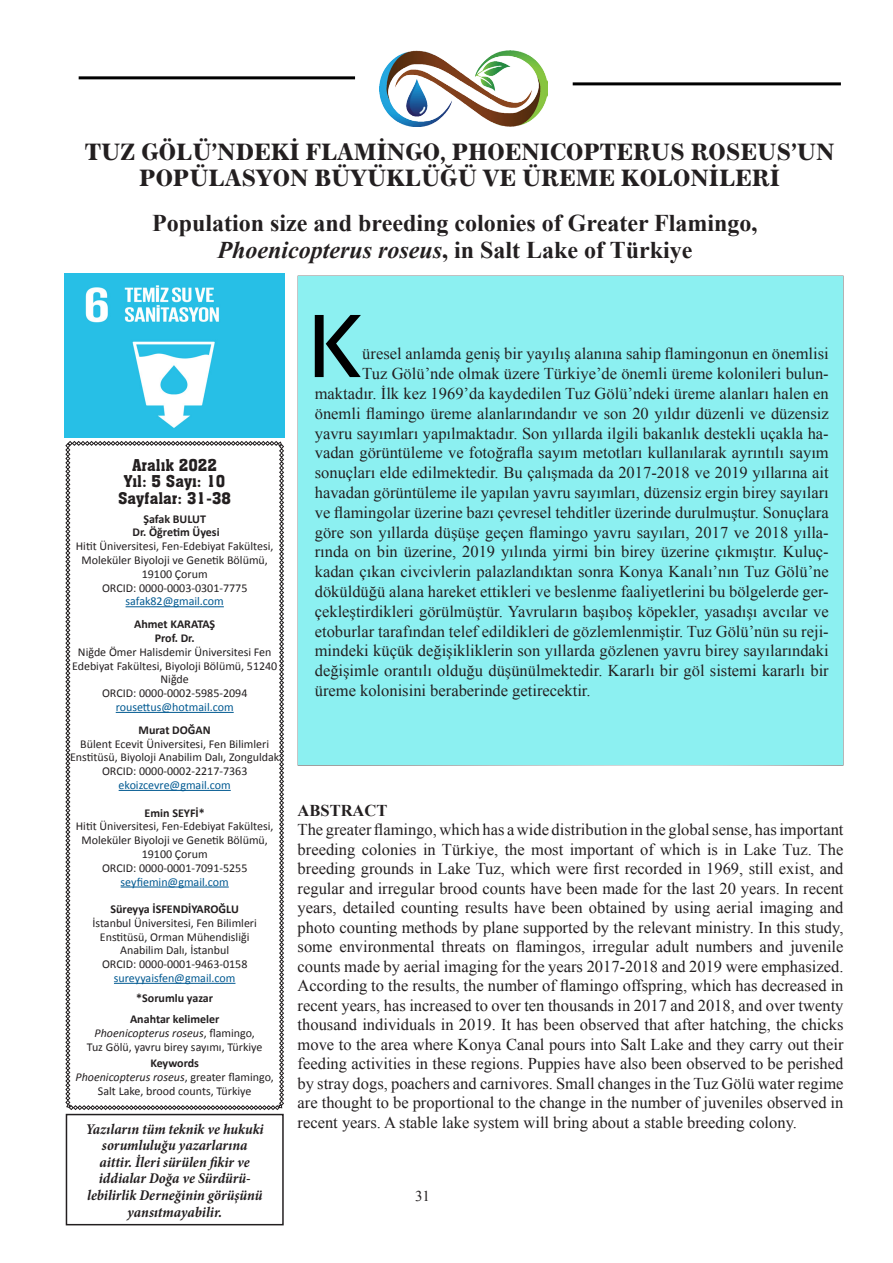
<style>
.page{position:relative;width:893px;height:1263px;background:#fff}
.page>*{position:absolute;margin:0;border:0;box-sizing:border-box;transform-origin:0 0}
.t1{font:700 84.9px "Bell Gothic BT";color:#000}
.t2{font:700 24px/27.6px "Times New Roman";color:#231f20;text-align:center}
.t3{font:700 23.25px/26.7px "Modern 880 BT";color:#231f20;text-align:center}
.t4{font:16.5px/19.5px "Times New Roman";color:#231f20;text-align:justify}
.t5{font:700 16.5px "Times New Roman";color:#231f20}
.t6{font:15.9px "Aachen BT";color:#231f20}
.t7{font:15.75px "Aachen BT";color:#231f20}
.t8{font:italic 700 condensed 15px/16.5px "Minion Pro";letter-spacing:-.005em;color:#231f20;text-align:center}
.t9{font:15px "Times New Roman";color:#231f20}
.t10{font:12px/13.8px "Calibri";color:#231f20;text-align:center}
.t11{font:700 12px "Calibri";color:#231f20}
.t12{font:12px "Calibri";color:#005991}
.s1{font-style:italic}
</style>
<div class="page">
<svg style="left:65px;top:441px;width:219px;height:669px"></svg>
<div style="left:66px;top:1114px;width:218px;height:111px;border:2px solid #231f20"></div>
<div style="left:298px;top:276px;width:545px;height:490px;background:#8cf0f1"></div>
<img style="left:380px;top:51px;width:168px;height:75px">
<hr style="left:79px;top:76px;width:276px;height:3px;background:#000">
<hr style="left:573px;top:82px;width:268px;height:3px;background:#000">
<img style="left:65px;top:273px;width:220px;height:165px">
<p class="t3" style="left:85px;top:137px;width:751px">TUZ GÖLÜ’NDEKİ FLAMİNGO, PHOENICOPTERUS ROSEUS’UN<br>POPÜLASYON BÜYÜKLÜĞÜ VE ÜREME KOLONİLERİ</p>
<p class="t2" style="left:152px;top:208px;width:607px">Population size and breeding colonies of Greater Flamingo,<br><span class="s1">Phoenicopterus roseus</span>, in Salt Lake of Türkiye</p>
<p class="t6" style="left:132px;top:455px;width:86px">Aralık 2022</p>
<p class="t6" style="left:124px;top:471px;width:103px">Yıl: 5 Sayı: 10</p>
<p class="t7" style="left:118px;top:488px;width:114px">Sayfalar: 31-38</p>
<p class="t11" style="left:143px;top:511px;width:64px">Şafak BULUT</p>
<p class="t11" style="left:132px;top:525px;width:89px">Dr. Öğretim Üyesi</p>
<p class="t10" style="left:76px;top:539px;width:199px">Hitit Üniversitesi, Fen-Edebiyat Fakültesi,<br>Moleküler Biyoloji ve Genetik Bölümü,<br>19100 Çorum</p>
<p class="t10" style="left:102px;top:580px;width:147px">ORCID: 0000-0003-0301-7775</p>
<p class="t12" style="left:126px;top:594px;width:100px">safak82@gmail.com</p>
<p class="t11" style="left:134px;top:617px;width:83px">Ahmet KARATAŞ</p>
<p class="t11" style="left:155px;top:631px;width:41px">Prof. Dr.</p>
<p class="t10" style="left:72px;top:644px;width:207px">Niğde Ömer Halisdemir Üniversitesi Fen<br>Edebiyat Fakültesi, Biyoloji Bölümü, 51240<br>Niğde</p>
<p class="t10" style="left:102px;top:686px;width:147px">ORCID: 0000-0002-5985-2094</p>
<p class="t12" style="left:116px;top:700px;width:119px">rousettus@hotmail.com</p>
<p class="t11" style="left:139px;top:722px;width:74px">Murat DOĞAN</p>
<p class="t10" style="left:70px;top:736px;width:211px">Bülent Ecevit Üniversitesi, Fen Bilimleri<br>Enstitüsü, Biyoloji Anabilim Dalı, Zonguldak</p>
<p class="t10" style="left:102px;top:764px;width:147px">ORCID: 0000-0002-2217-7363</p>
<p class="t12" style="left:119px;top:778px;width:114px">ekoizcevre@gmail.com</p>
<p class="t11" style="left:145px;top:805px;width:62px">Emin SEYFİ*</p>
<p class="t10" style="left:76px;top:819px;width:199px">Hitit Üniversitesi, Fen-Edebiyat Fakültesi,<br>Moleküler Biyoloji ve Genetik Bölümü,<br>19100 Çorum</p>
<p class="t10" style="left:102px;top:860px;width:147px">ORCID: 0000-0001-7091-5255</p>
<p class="t12" style="left:121px;top:874px;width:110px">seyfiemin@gmail.com</p>
<p class="t11" style="left:110px;top:901px;width:130px">Süreyya İSFENDİYAROĞLU</p>
<p class="t10" style="left:92px;top:915px;width:166px">İstanbul Üniversitesi, Fen Bilimleri<br>Enstitüsü, Orman Mühendisliği<br>Anabilim Dalı, İstanbul</p>
<p class="t10" style="left:102px;top:957px;width:147px">ORCID: 0000-0001-9463-0158</p>
<p class="t12" style="left:114px;top:970px;width:123px">sureyyaisfen@gmail.com</p>
<p class="t11" style="left:136px;top:991px;width:78px">*Sorumlu yazar</p>
<p class="t11" style="left:130px;top:1012px;width:91px">Anahtar kelimeler</p>
<p class="t10" style="left:87px;top:1026px;width:177px"><span class="s1">Phoenicopterus roseus</span>, flamingo,<br>Tuz Gölü, yavru birey sayımı, Türkiye</p>
<p class="t11" style="left:150px;top:1056px;width:50px">Keywords</p>
<p class="t10" style="left:76px;top:1070px;width:200px"><span class="s1">Phoenicopterus roseus</span>, greater flamingo,<br>Salt Lake, brood counts, Türkiye</p>
<p class="t8" style="left:86px;top:1121px;width:179px">Yazıların tüm teknik ve hukuki sorumluluğu yazarlarına</p>
<p class="t8" style="left:87px;top:1154px;width:177px">aittir. İleri sürülen fikir ve iddialar Doğa ve Sürdürü&shy;lebilirlik Derneğinin görüşünü yansıtmayabilir.</p>
<p class="t1" style="left:306px;top:290px;width:58px">K</p>
<p class="t4" style="left:362px;top:344px;width:468px">üresel anlamda geniş bir yayılış alanına sahip flamingonun en önemlisi</p>
<p class="t4" style="left:362px;top:364px;width:468px">Tuz Gölü’nde olmak üzere Türkiye’de önemli üreme kolonileri bulun-</p>
<p class="t4" style="left:315px;top:383px;width:515px">maktadır. İlk kez 1969’da kaydedilen Tuz Gölü’ndeki üreme alanları halen en</p>
<p class="t4" style="left:315px;top:403px;width:515px">önemli flamingo üreme alanlarındandır ve son 20 yıldır düzenli ve düzensiz</p>
<p class="t4" style="left:315px;top:423px;width:515px">yavru sayımları yapılmaktadır. Son yıllarda ilgili bakanlık destekli uçakla ha-</p>
<p class="t4" style="left:315px;top:443px;width:515px">vadan görüntüleme ve fotoğrafla sayım metotları kullanılarak ayrıntılı sayım</p>
<p class="t4" style="left:315px;top:463px;width:515px">sonuçları elde edilmektedir. Bu çalışmada da 2017-2018 ve 2019 yıllarına ait</p>
<p class="t4" style="left:315px;top:482px;width:515px">havadan görüntüleme ile yapılan yavru sayımları, düzensiz ergin birey sayıları</p>
<p class="t4" style="left:315px;top:502px;width:515px">ve flamingolar üzerine bazı çevresel tehditler üzerinde durulmuştur. Sonuçlara</p>
<p class="t4" style="left:315px;top:522px;width:515px">göre son yıllarda düşüşe geçen flamingo yavru sayıları, 2017 ve 2018 yılla-</p>
<p class="t4" style="left:315px;top:542px;width:515px">rında on bin üzerine, 2019 yılında yirmi bin birey üzerine çıkmıştır. Kuluç-</p>
<p class="t4" style="left:315px;top:562px;width:515px">kadan çıkan civcivlerin palazlandıktan sonra Konya Kanalı’nın Tuz Gölü’ne</p>
<p class="t4" style="left:315px;top:581px;width:515px">döküldüğü alana hareket ettikleri ve beslenme faaliyetlerini bu bölgelerde ger-</p>
<p class="t4" style="left:315px;top:601px;width:515px">çekleştirdikleri görülmüştür. Yavruların başıboş köpekler, yasadışı avcılar ve</p>
<p class="t4" style="left:315px;top:621px;width:515px">etoburlar tarafından telef edildikleri de gözlemlenmiştir. Tuz Gölü’nün su reji-</p>
<p class="t4" style="left:315px;top:641px;width:515px">mindeki küçük değişikliklerin son yıllarda gözlenen yavru birey sayılarındaki</p>
<p class="t4" style="left:315px;top:661px;width:515px">değişimle orantılı olduğu düşünülmektedir. Kararlı bir göl sistemi kararlı bir</p>
<p class="t4" style="left:315px;top:680px;width:277px">üreme kolonisini beraberinde getirecektir.</p>
<p class="t5" style="left:298px;top:799px;width:91px">ABSTRACT</p>
<p class="t4" style="left:298px;top:820px;width:547px">The greater flamingo, which has a wide distribution in the global sense, has important breeding colonies in Türkiye, the most important of which is in Lake Tuz. The breeding grounds in Lake Tuz, which were first recorded in 1969, still exist, and regular and irregular brood counts have been made for the last 20 years. In recent years, detailed counting results have been obtained by using aerial imaging and photo counting methods by plane supported by the relevant ministry. In this study, some environmental threats on flamingos, irregular adult numbers and juvenile counts made by aerial imaging for the years 2017-2018 and 2019 were emphasized.<br>According to the results, the number of flamingo offspring, which has decreased in recent years, has increased to over ten thousands in 2017 and 2018, and over twenty thousand individuals in 2019. It has been observed that after hatching, the chicks move to the area where Konya Canal pours into Salt Lake and they carry out their feeding activities in these regions. Puppies have also been observed to be perished by stray dogs, poachers and carnivores. Small changes in the Tuz Gölü water regime are thought to be proportional to the change in the number of juveniles observed in recent years. A stable lake system will bring about a stable breeding colony.</p>
<p class="t9" style="left:415px;top:1185px;width:16px">31</p>
</div>
